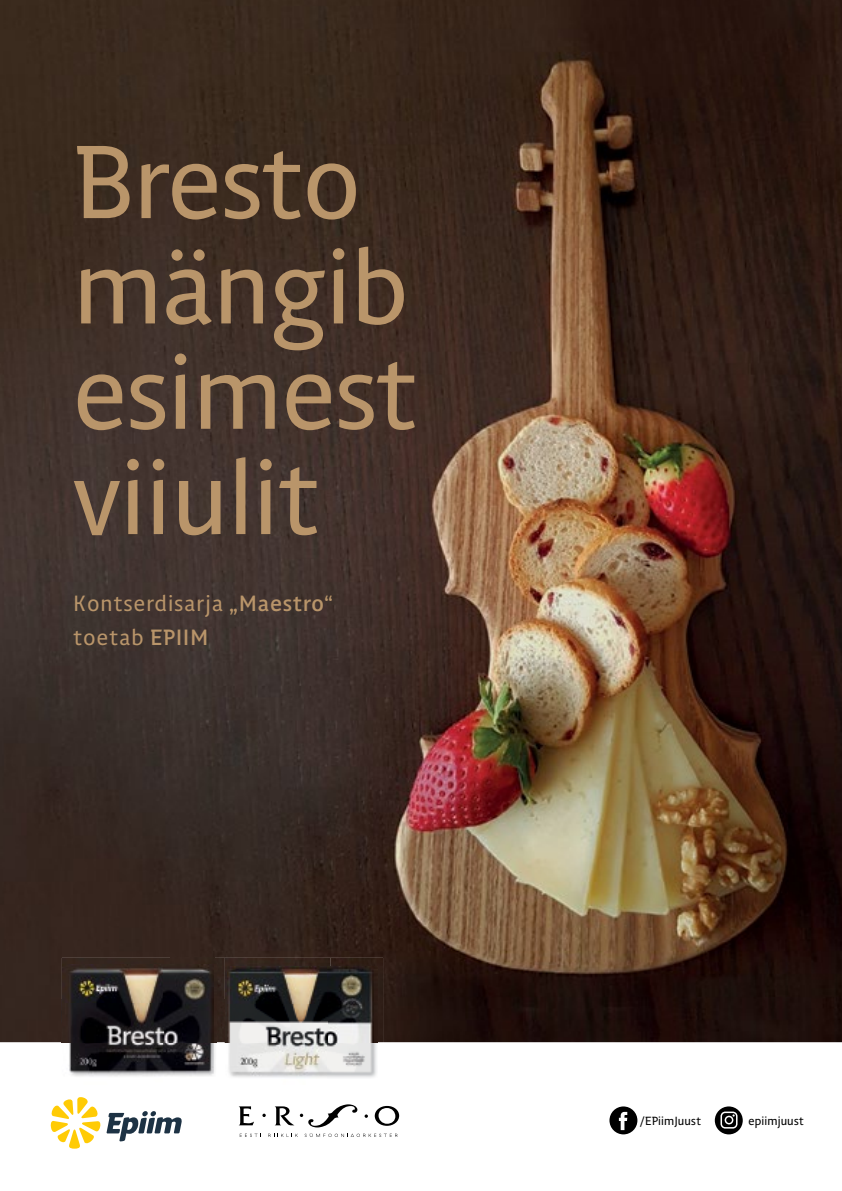
<style>
.page{position:relative;width:842px;height:1191px;background:#fff}
.page>*{position:absolute;margin:0;border:0;box-sizing:border-box;transform-origin:0 0}
.t1{font:111.4px/105.2px "Adam";color:#b9956a}
.t2{font:23.8px/33.6px "Adam";letter-spacing:.05em;color:#b9956a}
.t3{font:12.8px "Adam";letter-spacing:.01em;color:#000}
.s1{font-weight:700}
</style>
<div class="page">
<img style="left:0;top:0;width:842px;height:1042px">
<svg style="left:50px;top:1097px;width:51px;height:51px"></svg>
<svg style="left:107px;top:1111px;width:75px;height:30px"></svg>
<div style="left:609px;top:1106px;width:28px;height:28px;background:#000;border-radius:50%"></div>
<svg style="left:619px;top:1111px;width:8px;height:19px"></svg>
<svg style="left:715px;top:1106px;width:28px;height:28px"></svg>
<svg style="left:720px;top:1111px;width:17px;height:17px"></svg>
<svg style="left:239px;top:1106px;width:15px;height:19px"></svg>
<svg style="left:275px;top:1106px;width:19px;height:19px"></svg>
<svg style="left:262px;top:1113px;width:4px;height:4px"></svg>
<svg style="left:375px;top:1106px;width:24px;height:19px"></svg>
<svg style="left:300px;top:1104px;width:58px;height:23px"></svg>
<svg style="left:240px;top:1133px;width:21px;height:4px"></svg>
<svg style="left:268px;top:1133px;width:30px;height:4px"></svg>
<svg style="left:305px;top:1133px;width:93px;height:4px"></svg>
<img style="left:225px;top:958px;width:105px;height:42px">
<img style="left:330px;top:958px;width:53px;height:84px">
<img style="left:225px;top:1000px;width:2px;height:42px">
<img style="left:227px;top:966px;width:150px;height:112px">
<img style="left:62px;top:1000px;width:102px;height:43px">
<img style="left:62px;top:958px;width:109px;height:42px">
<img style="left:171px;top:958px;width:43px;height:6px">
<img style="left:62px;top:1000px;width:1px;height:42px">
<img style="left:214px;top:958px;width:11px;height:85px">
<img style="left:63px;top:1042px;width:154px;height:35px">
<img style="left:164px;top:964px;width:53px;height:78px">
<h1 class="t1" style="left:74px;top:128px;width:346px">Bresto mängib esimest viiulit</h1>
<p class="t2" style="left:74px;top:586px;width:260px">Kontserdisarja „<span class="s1">Maestro</span>“ toetab <span class="s1">EPIIM</span></p>
<p class="t3" style="left:640px;top:1113px;width:62px">/EPiimJuust</p>
<p class="t3" style="left:748px;top:1113px;width:57px">epiimjuust</p>
</div>
